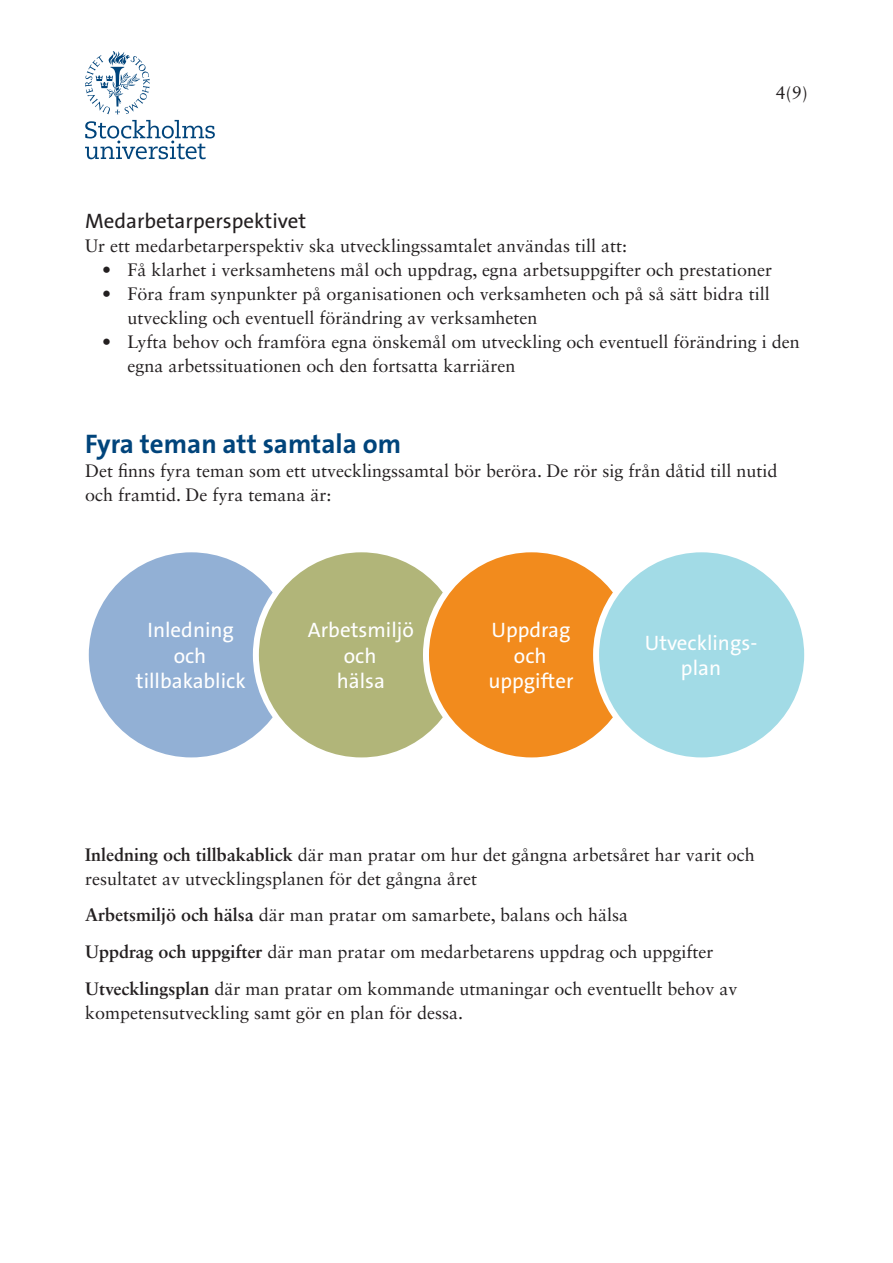
<style>
.page{position:relative;width:893px;height:1263px;background:#fff}
.page>*{position:absolute;margin:0;border:0;box-sizing:border-box;transform-origin:0 0}
.t1{font:700 27px "The Sans B W7";color:#00447b}
.t2{font:21px/25.2px "The Sans B W5 Plain";color:#fff;text-align:center}
.t3{font:21px "The Sans B W5 Plain";color:#231f20}
.t4{font:18px/24px "Sabon LT Std";color:#231f20}
.s1{font-weight:700}
</style>
<div class="page">
<svg style="left:85px;top:120px;width:130px;height:39px"></svg>
<svg style="left:85px;top:51px;width:65px;height:63px"></svg>
<div style="left:86px;top:549px;width:211px;height:211px;background:#92b0d5;border-radius:50%"></div>
<div style="left:83px;top:546px;width:217px;height:217px;border:6px solid #fff;border-radius:50%"></div>
<div style="left:256px;top:549px;width:211px;height:211px;background:#b1b579;border-radius:50%"></div>
<div style="left:253px;top:546px;width:217px;height:217px;border:6px solid #fff;border-radius:50%"></div>
<div style="left:426px;top:549px;width:211px;height:211px;background:#f28b1d;border-radius:50%"></div>
<div style="left:423px;top:546px;width:217px;height:217px;border:6px solid #fff;border-radius:50%"></div>
<div style="left:596px;top:549px;width:211px;height:211px;background:#a2dbe6;border-radius:50%"></div>
<div style="left:593px;top:546px;width:217px;height:217px;border:6px solid #fff;border-radius:50%"></div>
<p class="t4" style="left:776px;top:80px;width:34px">4(9)</p>
<h3 class="t3" style="left:85px;top:208px;width:223px">Medarbetarperspektivet</h3>
<p class="t4" style="left:85px;top:234px;width:543px">Ur ett medarbetarperspektiv ska utvecklingssamtalet användas till att:</p>
<p class="t4" style="left:102px;top:258px;width:671px">• Få klarhet i verksamhetens mål och uppdrag, egna arbetsuppgifter och prestationer</p>
<p class="t4" style="left:128px;top:282px;width:644px;text-indent:-26px">• Föra fram synpunkter på organisationen och verksamheten och på så sätt bidra till utveckling och eventuell förändring av verksamheten</p>
<p class="t4" style="left:128px;top:330px;width:674px;text-indent:-26px">• Lyfta behov och framföra egna önskemål om utveckling och eventuell förändring i den egna arbetssituationen och den fortsatta karriären</p>
<h2 class="t1" style="left:85px;top:426px;width:318px">Fyra teman att samtala om</h2>
<p class="t4" style="left:85px;top:458px;width:694px">Det fnns fyra teman som ett utvecklingssamtal bör beröra. De rör sig från dåtid till nutid och framtid. De fyra temana är:</p>
<p class="t2" style="left:136px;top:618px;width:111px">Inledning och tillbakablick</p>
<p class="t2" style="left:308px;top:618px;width:107px">Arbetsmiljö och<br>hälsa</p>
<p class="t2" style="left:488px;top:618px;width:87px">Uppdrag och uppgifter</p>
<p class="t2" style="left:645px;top:630px;width:114px">Utvecklings&shy;plan</p>
<p class="t4" style="left:85px;top:842px;width:671px"><span class="s1">Inledning och tillbakablick</span> där man pratar om hur det gångna arbetsåret har varit och resultatet av utvecklingsplanen för det gångna året</p>
<p class="t4" style="left:85px;top:903px;width:545px"><span class="s1">Arbetsmiljö och hälsa</span> där man pratar om samarbete, balans och hälsa</p>
<p class="t4" style="left:85px;top:933px;width:654px;line-height:36.8px"><span class="s1">Uppdrag och uppgifter</span> där man pratar om medarbetarens uppdrag och uppgifter<br><span class="s1">Utvecklingsplan</span> där man pratar om kommande utmaningar och eventuellt behov av</p>
<p class="t4" style="left:85px;top:1000px;width:380px">kompetensutveckling samt gör en plan för dessa.</p>
</div>
